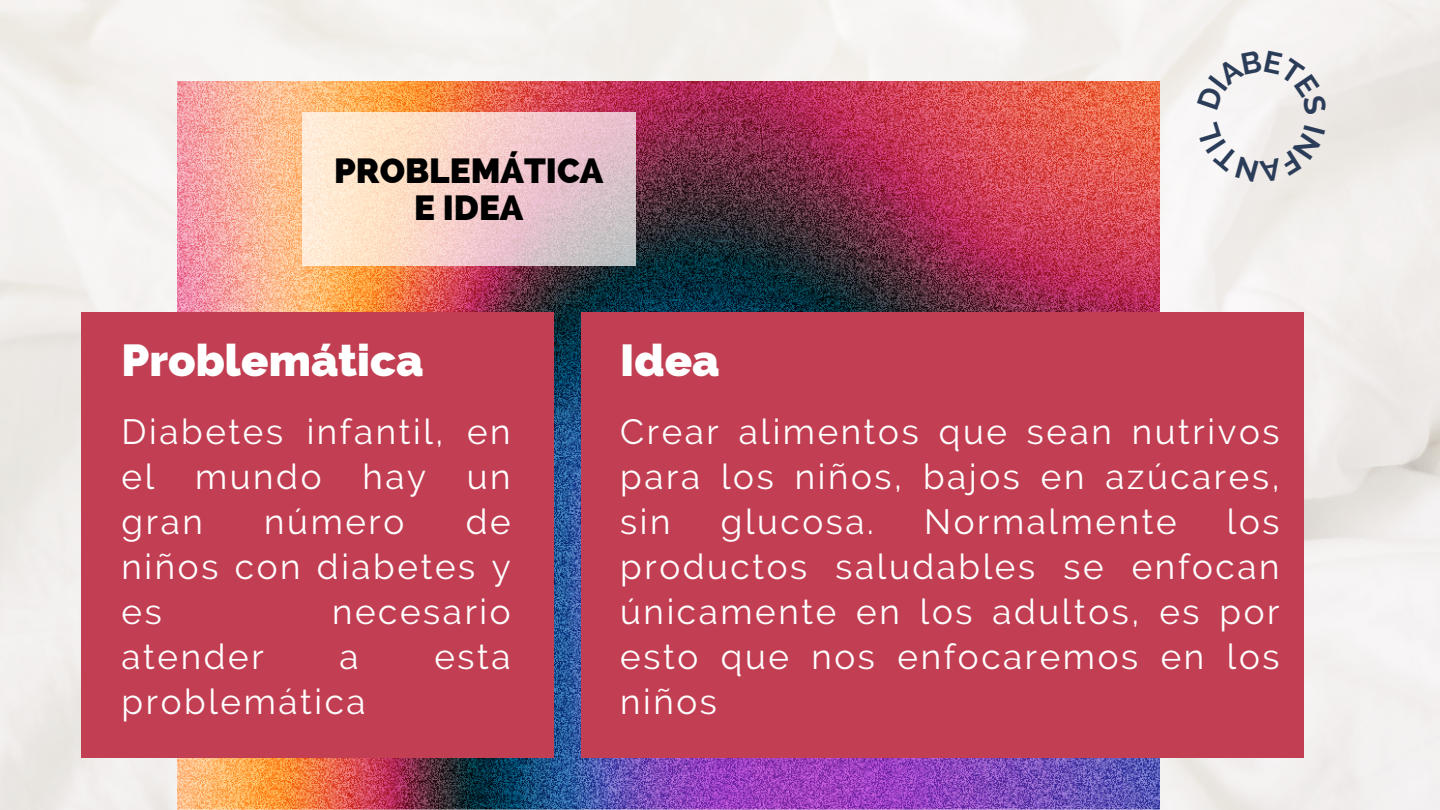
<style>
.page{position:relative;width:1440px;height:810px;background:#fff}
.page>*{position:absolute;margin:0;border:0;box-sizing:border-box;transform-origin:0 0}
.t1{font:800 45px "Raleway";color:#fff}
.t2{font:35px/45px "Raleway";letter-spacing:.075em;color:#fff;text-align:justify}
.t3{font:800 35px "Raleway";color:#000}
</style>
<div class="page">
<img style="left:0;top:0;width:1440px;height:810px">
<img style="left:177px;top:81px;width:982px;height:729px">
<svg style="left:302px;top:112px;width:333px;height:154px;background:#f0d2cb"></svg>
<div style="left:81px;top:312px;width:473px;height:445px;background:#c23f53"></div>
<div style="left:582px;top:312px;width:722px;height:445px;background:#c23f53"></div>
<svg style="left:1197px;top:50px;width:130px;height:65px"></svg>
<svg style="left:1196px;top:121px;width:129px;height:62px"></svg>
<p class="t3" style="left:334px;top:150px;width:271px">PROBLEMÁTICA</p>
<p class="t3" style="left:414px;top:187px;width:111px">E IDEA</p>
<p class="t1" style="left:122px;top:334px;width:303px">Problemática</p>
<p class="t2" style="left:122px;top:409px;width:391px">Diabetes infantil, en el mundo hay un gran</p>
<p class="t2" style="left:122px;top:499px;width:391px;text-indent:344px">de niños con diabetes y es</p>
<p class="t2" style="left:264px;top:499px;width:142px">número</p>
<p class="t2" style="left:332px;top:589px;width:180px">necesario</p>
<p class="t2" style="left:122px;top:634px;width:144px">atender</p>
<p class="t2" style="left:340px;top:634px;width:21px">a</p>
<p class="t2" style="left:434px;top:634px;width:78px">esta</p>
<p class="t2" style="left:122px;top:679px;width:246px">problemática</p>
<p class="t1" style="left:620px;top:334px;width:101px">Idea</p>
<p class="t2" style="left:620px;top:409px;width:661px">Crear alimentos que sean nutrivos para los niños, bajos en azúcares, sin</p>
<p class="t2" style="left:620px;top:499px;width:661px;text-indent:607px">los productos saludables se enfocan únicamente en los adultos, es por esto que nos enfocaremos en los niños</p>
<p class="t2" style="left:721px;top:499px;width:155px">glucosa.</p>
<p class="t2" style="left:924px;top:499px;width:254px">Normalmente</p>
</div>
